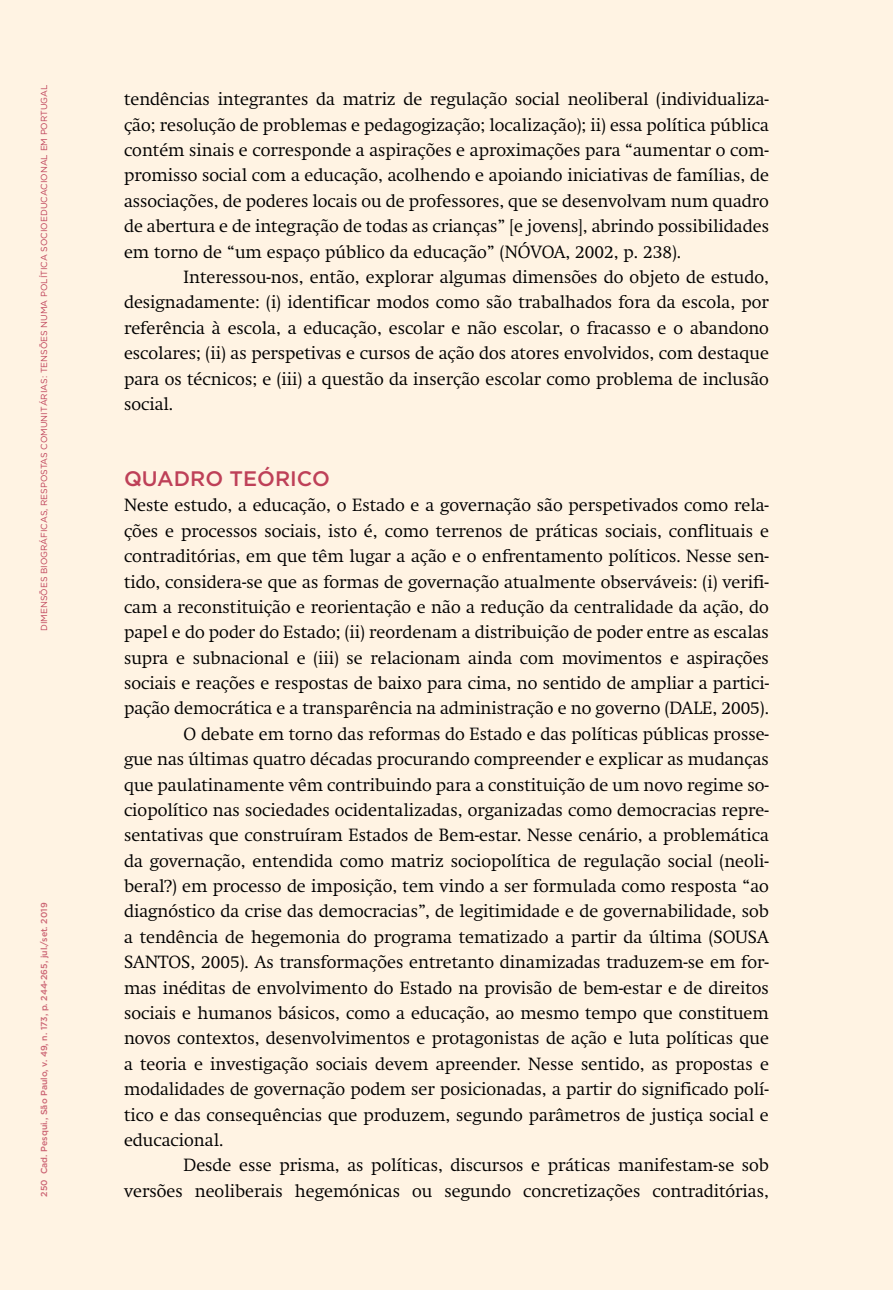
<style>
.page{position:relative;width:893px;height:1290px;background:#fff3e3}
.page>*{position:absolute;margin:0;border:0;box-sizing:border-box;transform-origin:0 0}
.t1{font:500 21px "Gotham HTF";color:#be4463}
.t2{font:300 17.5px/25.4px "Swift";color:#000;text-align:justify}
.t3{font:8.75px "Gotham HTF";color:#be4463}
.t4{font:500 8.75px "Gotham HTF";color:#cb6982}
</style>
<div class="page">
<p class="t3" style="left:39px;top:631px;width:548px;rotate:-90deg">DIMENSÕES BIOGRÁFICAS, RESPOSTAS COMUNITÁRIAS: TENSÕES NUMA POLÍTICA SOCIOEDUCACIONAL EM PORTUGAL</p>
<p class="t4" style="left:39px;top:1196px;width:295px;rotate:-90deg">250 Cad. Pesqui., São Paulo, v. 49, n. 173, p. 244-265, jul./set. 2019</p>
<p class="t2" style="left:124px;top:87px;width:646px">tendências integrantes da matriz de regulação social neoliberal (individualiza&shy;ção; resolução de problemas e pedagogização; localização); ii) essa política pública contém sinais e corresponde a aspirações e aproximações para “aumentar o com&shy;promisso social com a educação, acolhendo e apoiando iniciativas de famílias, de associações, de poderes locais ou de professores, que se desenvolvam num quadro de abertura e de integração de todas as crianças” [e jovens], abrindo possibilidades em torno de “um espaço público da educação” (NÓVOA, 2002, p. 238).</p>
<p class="t2" style="left:124px;top:264px;width:646px;text-indent:60px">Interessou-nos, então, explorar algumas dimensões do objeto de estudo, designadamente: (i) identificar modos como são trabalhados fora da escola, por referência à escola, a educação, escolar e não escolar, o fracasso e o abandono escolares; (ii) as perspetivas e cursos de ação dos atores envolvidos, com destaque para os técnicos; e (iii) a questão da inserção escolar como problema de inclusão social.</p>
<p class="t1" style="left:124px;top:467px;width:207px">QUADRO TEÓRICO</p>
<p class="t2" style="left:124px;top:493px;width:646px">Neste estudo, a educação, o Estado e a governação são perspetivados como rela-</p>
<p class="t2" style="left:124px;top:518px;width:646px">ções e processos sociais, isto é, como terrenos de práticas sociais, conflituais e</p>
<p class="t2" style="left:124px;top:543px;width:646px">contraditórias, em que têm lugar a ação e o enfrentamento políticos. Nesse sen-</p>
<p class="t2" style="left:124px;top:569px;width:646px">tido, considera-se que as formas de governação atualmente observáveis: (i) verifi-</p>
<p class="t2" style="left:124px;top:594px;width:646px">cam a reconstituição e reorientação e não a redução da centralidade da ação, do</p>
<p class="t2" style="left:124px;top:620px;width:646px">papel e do poder do Estado; (ii) reordenam a distribuição de poder entre as escalas</p>
<p class="t2" style="left:124px;top:645px;width:646px">supra e subnacional e (iii) se relacionam ainda com movimentos e aspirações</p>
<p class="t2" style="left:124px;top:670px;width:646px">sociais e reações e respostas de baixo para cima, no sentido de ampliar a partici-</p>
<p class="t2" style="left:124px;top:696px;width:646px">pação democrática e a transparência na administração e no governo (DALE, 2005).</p>
<p class="t2" style="left:184px;top:721px;width:587px">O debate em torno das reformas do Estado e das políticas públicas prosse-</p>
<p class="t2" style="left:124px;top:746px;width:646px">gue nas últimas quatro décadas procurando compreender e explicar as mudanças</p>
<p class="t2" style="left:124px;top:772px;width:646px">que paulatinamente vêm contribuindo para a constituição de um novo regime so-</p>
<p class="t2" style="left:124px;top:797px;width:646px">ciopolítico nas sociedades ocidentalizadas, organizadas como democracias repre-</p>
<p class="t2" style="left:124px;top:823px;width:646px">sentativas que construíram Estados de Bem-estar. Nesse cenário, a problemática</p>
<p class="t2" style="left:124px;top:848px;width:646px">da governação, entendida como matriz sociopolítica de regulação social (neoli-</p>
<p class="t2" style="left:124px;top:873px;width:646px">beral?) em processo de imposição, tem vindo a ser formulada como resposta “ao</p>
<p class="t2" style="left:124px;top:899px;width:646px">diagnóstico da crise das democracias”, de legitimidade e de governabilidade, sob</p>
<p class="t2" style="left:124px;top:924px;width:646px">a tendência de hegemonia do programa tematizado a partir da última (SOUSA</p>
<p class="t2" style="left:124px;top:949px;width:646px">SANTOS, 2005). As transformações entretanto dinamizadas traduzem-se em for-</p>
<p class="t2" style="left:124px;top:975px;width:646px">mas inéditas de envolvimento do Estado na provisão de bem-estar e de direitos</p>
<p class="t2" style="left:124px;top:1000px;width:646px">sociais e humanos básicos, como a educação, ao mesmo tempo que constituem</p>
<p class="t2" style="left:124px;top:1026px;width:646px">novos contextos, desenvolvimentos e protagonistas de ação e luta políticas que</p>
<p class="t2" style="left:124px;top:1051px;width:646px">a teoria e investigação sociais devem apreender. Nesse sentido, as propostas e</p>
<p class="t2" style="left:124px;top:1076px;width:646px">modalidades de governação podem ser posicionadas, a partir do significado polí-</p>
<p class="t2" style="left:124px;top:1102px;width:646px">tico e das consequências que produzem, segundo parâmetros de justiça social e</p>
<p class="t2" style="left:124px;top:1127px;width:101px">educacional.</p>
<p class="t2" style="left:184px;top:1152px;width:587px">Desde esse prisma, as políticas, discursos e práticas manifestam-se sob</p>
<p class="t2" style="left:124px;top:1178px;width:646px">versões neoliberais hegemónicas ou segundo concretizações contraditórias,</p>
</div>
